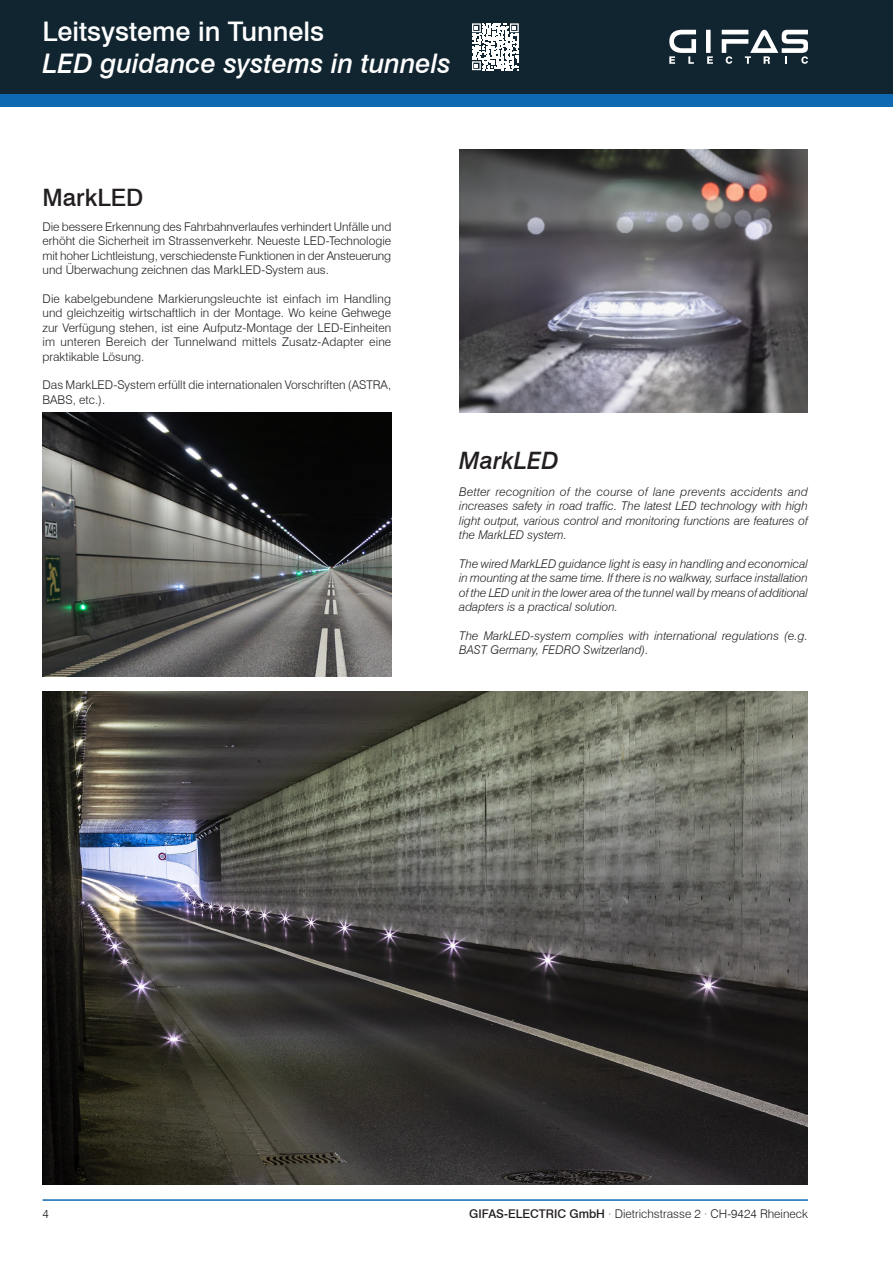
<style>
.page{position:relative;width:893px;height:1263px;background:#fff}
.page>*{position:absolute;margin:0;border:0;box-sizing:border-box;transform-origin:0 0}
.t1{font:italic 500 27px "Swiss 721 BT";color:#fff}
.t2{font:500 27px "Swiss 721 BT";color:#fff}
.t3{font:500 24px "Swiss 721 BT";color:#231f20}
.t4{font:italic 500 24px "Swiss 721 BT";color:#231f20}
.t5{font:300 12px/14.4px "Swiss 721 BT";color:#231f20;text-align:justify}
.t6{font:italic 300 12px/14.4px "Swiss 721 BT";color:#231f20;text-align:justify}
.s1{font-weight:500}
</style>
<div class="page">
<img style="left:43px;top:412px;width:348px;height:264px">
<img style="left:43px;top:691px;width:765px;height:493px">
<img style="left:459px;top:150px;width:349px;height:262px">
<div style="left:0;top:89px;width:893px;height:17px;background:#0f69b2"></div>
<div style="left:0;top:0;width:893px;height:94px;background:#112530"></div>
<div style="left:706px;top:30px;width:5px;height:23px;background:#fff"></div>
<svg style="left:669px;top:30px;width:27px;height:34px"></svg>
<svg style="left:707px;top:56px;width:6px;height:8px"></svg>
<svg style="left:722px;top:30px;width:86px;height:34px"></svg>
<hr style="left:43px;top:1199px;width:765px;height:2px;background:#0f69b2">
<svg style="left:472px;top:23px;width:47px;height:47px"></svg>
<h1 class="t2" style="left:43px;top:15px;width:283px">Leitsysteme in Tunnels</h1>
<h1 class="t1" style="left:43px;top:47px;width:410px">LED guidance systems in tunnels</h1>
<h2 class="t3" style="left:43px;top:183px;width:102px">MarkLED</h2>
<p class="t5" style="left:43px;top:219px;width:350px">Die bessere Erkennung des Fahrbahnverlaufes verhindert Unfälle und erhöht die Sicherheit im Strassenverkehr. Neueste LED-Technologie mit hoher Lichtleistung, verschiedenste Funktionen in der Ansteuerung und Überwachung zeichnen das MarkLED-System aus.</p>
<p class="t5" style="left:43px;top:291px;width:350px">Die kabelgebundene Markierungsleuchte ist einfach im Handling und gleichzeitig wirtschaftlich in der Montage. Wo keine Gehwege zur Verfügung stehen, ist eine Aufputz-Montage der LED-Einheiten im unteren Bereich der Tunnelwand mittels Zusatz-Adapter eine praktikable Lösung.</p>
<p class="t5" style="left:43px;top:378px;width:350px">Das MarkLED-System erfüllt die internationalen Vorschriften (ASTRA,<br>BABS, etc.).</p>
<h2 class="t4" style="left:459px;top:446px;width:101px">MarkLED</h2>
<p class="t6" style="left:459px;top:484px;width:350px">Better recognition of the course of lane prevents accidents and increases safety in road traffic. The latest LED technology with high light output, various control and monitoring functions are features of the MarkLED system.</p>
<p class="t6" style="left:459px;top:556px;width:350px">The wired MarkLED guidance light is easy in handling and economical in mounting at the same time. If there is no walkway, surface installation of the LED unit in the lower area of the tunnel wall by means of additional adapters is a practical solution.</p>
<p class="t6" style="left:459px;top:628px;width:350px">The MarkLED-system complies with international regulations (e.g.<br>BAST Germany, FEDRO Switzerland).</p>
<p class="t5" style="left:43px;top:1207px;width:8px">4</p>
<p class="t5" style="left:469px;top:1207px;width:340px"><span class="s1">GIFAS-ELECTRIC GmbH</span> · Dietrichstrasse 2 · CH-9424 Rheineck</p>
</div>
